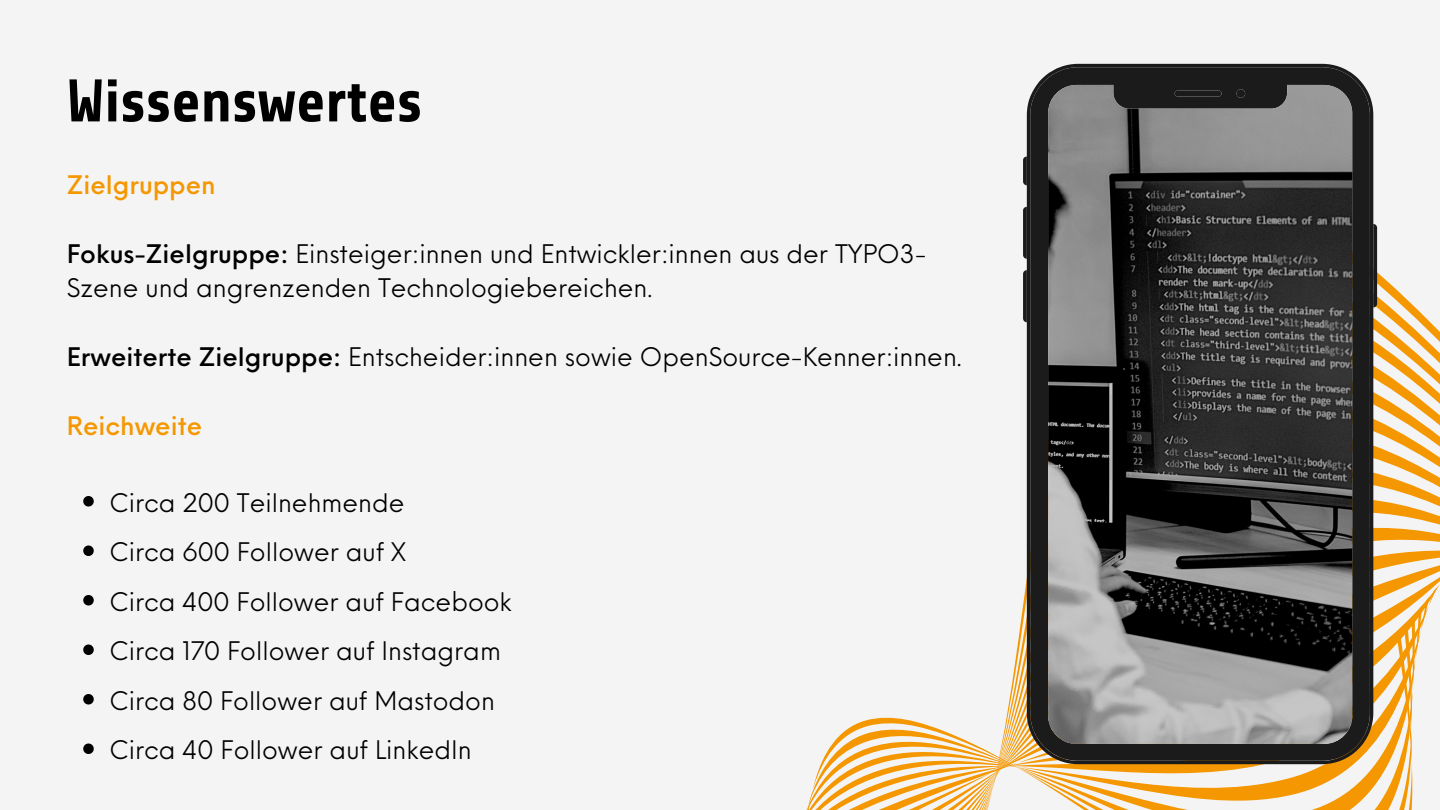
<style>
.page{position:relative;width:1440px;height:810px;background:#f4f4f4}
.page>*{position:absolute;margin:0;border:0;box-sizing:border-box;transform-origin:0 0}
.t1{font:700 60px "Share";color:#000}
.t2{font:25px/49.5px "Neue Einstellung";color:#000}
.t3{font:500 25px "Neue Einstellung";color:#f49700}
.s1{font-weight:500}
</style>
<div class="page">
<svg style="left:806px;top:110px;width:634px;height:700px"></svg>
<svg style="left:1023px;top:157px;width:4px;height:28px"></svg>
<svg style="left:1023px;top:207px;width:4px;height:52px"></svg>
<svg style="left:1023px;top:270px;width:4px;height:52px"></svg>
<svg style="left:1373px;top:224px;width:4px;height:84px"></svg>
<svg style="left:1027px;top:64px;width:346px;height:700px;background:#4d4d4c"></svg>
<svg style="left:83px;top:496px;width:11px;height:11px"></svg>
<svg style="left:83px;top:546px;width:11px;height:10px"></svg>
<svg style="left:83px;top:595px;width:11px;height:11px"></svg>
<svg style="left:83px;top:645px;width:11px;height:10px"></svg>
<svg style="left:83px;top:694px;width:11px;height:11px"></svg>
<svg style="left:83px;top:744px;width:11px;height:10px"></svg>
<h1 class="t1" style="left:67px;top:68px;width:357px">Wissenswertes</h1>
<p class="t3" style="left:67px;top:162px;width:150px">Zielgruppen</p>
<p class="t2" style="left:67px;top:234px;width:861px;line-height:34.5px"><span class="s1">Fokus-Zielgruppe:</span> Einsteiger:innen und Entwickler:innen aus der TYPO3-<br>Szene und angrenzenden Technologiebereichen.</p>
<p class="t2" style="left:67px;top:330px;width:897px"><span class="s1">Erweiterte Zielgruppe:</span> Entscheider:innen sowie OpenSource-Kenner:innen.</p>
<p class="t3" style="left:67px;top:404px;width:137px">Reichweite</p>
<p class="t2" style="left:109px;top:475px;width:404px">Circa 200 Teilnehmende<br>Circa 600 Follower auf X<br>Circa 400 Follower auf Facebook<br>Circa 170 Follower auf Instagram<br>Circa 80 Follower auf Mastodon<br>Circa 40 Follower auf LinkedIn</p>
</div>
